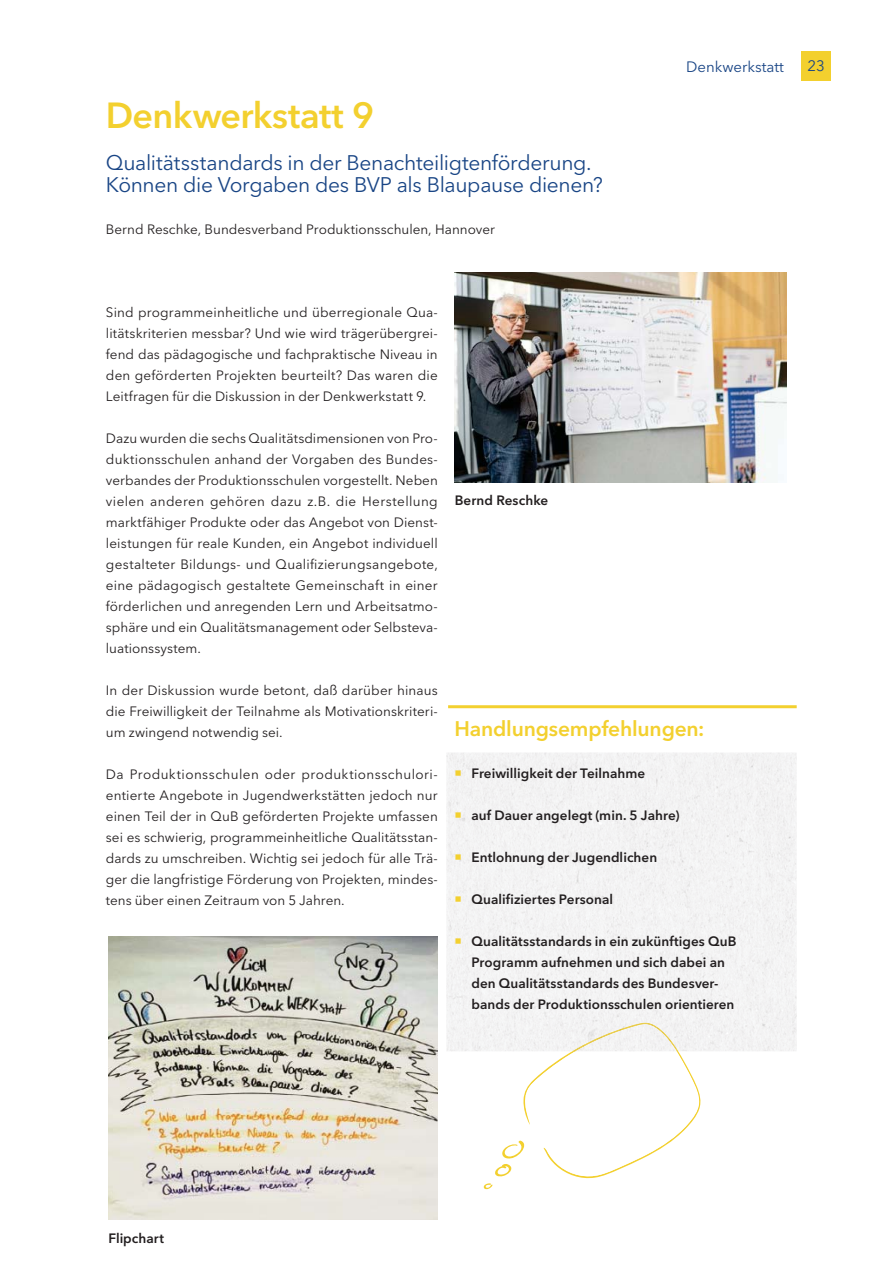
<style>
.page{position:relative;width:893px;height:1263px;background:#fff}
.page>*{position:absolute;margin:0;border:0;box-sizing:border-box;transform-origin:0 0}
.t1{font:600 36px "Avenir Next LT Pro";letter-spacing:-.02em;color:#f3d02f}
.t2{font:21px/22.5px "Avenir Next LT Pro";letter-spacing:-.015em;color:#194585}
.t3{font:600 21px "Avenir Next LT Pro";letter-spacing:-.01em;color:#f3d02f}
.t4{font:15px "Avenir Next LT Pro";color:#194585}
.t5{font:13.5px/21px "Avenir Next LT Pro";color:#231f20;text-align:justify}
.t6{font:600 13.5px/21px "Avenir Next LT Pro";letter-spacing:.005em;color:#231f20}
</style>
<div class="page">
<div style="left:801px;top:51px;width:30px;height:30px;background:#f3d02e"></div>
<svg style="left:483px;top:1051px;width:218px;height:138px"></svg>
<img style="left:455px;top:272px;width:331px;height:210px">
<img style="left:108px;top:936px;width:330px;height:283px">
<div style="left:446px;top:753px;width:351px;height:298px;background:#f3f3f3"></div>
<img style="left:572px;top:1023px;width:106px;height:28px">
<img style="left:575px;top:1024px;width:102px;height:27px">
<hr style="left:448px;top:705px;width:349px;height:3px;background:#f3d02f">
<svg style="left:456px;top:771px;width:5px;height:5px"></svg>
<svg style="left:456px;top:813px;width:5px;height:5px"></svg>
<svg style="left:456px;top:855px;width:5px;height:5px"></svg>
<svg style="left:456px;top:897px;width:5px;height:5px"></svg>
<svg style="left:456px;top:939px;width:5px;height:5px"></svg>
<h1 class="t1" style="left:106px;top:102px;width:270px">Denkwerkstatt 9</h1>
<h2 class="t2" style="left:106px;top:153px;width:499px">Qualitätsstandards in der Benachteiligtenförderung.<br>Können die Vorgaben des BVP als Blaupause dienen?</h2>
<p class="t5" style="left:106px;top:220px;width:391px">Bernd Reschke, Bundesverband Produktionsschulen, Hannover</p>
<p class="t4" style="left:686px;top:61px;width:99px">Denkwerkstatt</p>
<p class="t4" style="left:807px;top:60px;width:19px">23</p>
<p class="t5" style="left:106px;top:303px;width:333px">Sind programmeinheitliche und überregionale Qua&shy;litätskriterien messbar? Und wie wird trägerübergrei&shy;fend das pädagogische und fachpraktische Niveau in den geförderten Projekten beurteilt? Das waren die Leitfragen für die Diskussion in der Denkwerkstatt 9.</p>
<p class="t5" style="left:106px;top:429px;width:333px">Dazu wurden die sechs Qualitätsdimensionen von Pro&shy;duktionsschulen anhand der Vorgaben des Bundes&shy;verbandes der Produktionsschulen vorgestellt. Neben vielen anderen gehören dazu z.B. die Herstellung marktfähiger Produkte oder das Angebot von Dienst&shy;leistungen für reale Kunden, ein Angebot individuell gestalteter Bildungs- und Qualifizierungsangebote, eine pädagogisch gestaltete Gemeinschaft in einer förderlichen und anregenden Lern und Arbeitsatmo&shy;sphäre und ein Qualitätsmanagement oder Selbsteva&shy;luationssystem.</p>
<p class="t5" style="left:106px;top:681px;width:333px">In der Diskussion wurde betont, daß darüber hinaus die Freiwilligkeit der Teilnahme als Motivationskriteri&shy;um zwingend notwendig sei.</p>
<p class="t5" style="left:106px;top:765px;width:333px">Da Produktionsschulen oder produktionsschulori&shy;entierte Angebote in Jugendwerkstätten jedoch nur einen Teil der in QuB geförderten Projekte umfassen sei es schwierig, programmeinheitliche Qualitätsstan&shy;dards zu umschreiben. Wichtig sei jedoch für alle Trä&shy;ger die langfristige Förderung von Projekten, mindes&shy;tens über einen Zeitraum von 5 Jahren.</p>
<p class="t6" style="left:455px;top:492px;width:95px">Bernd Reschke</p>
<h2 class="t3" style="left:454px;top:721px;width:252px">Handlungsempfehlungen:</h2>
<p class="t6" style="left:471px;top:765px;width:175px">Freiwilligkeit der Teilnahme</p>
<p class="t6" style="left:471px;top:807px;width:210px">auf Dauer angelegt (min. 5 Jahre)</p>
<p class="t6" style="left:471px;top:849px;width:187px">Entlohnung der Jugendlichen</p>
<p class="t6" style="left:471px;top:891px;width:143px">Qualifiziertes Personal</p>
<p class="t6" style="left:471px;top:933px;width:266px">Qualitätsstandards in ein zukünftiges QuB Programm aufnehmen und sich dabei an den Qualitätsstandards des Bundesver&shy;bands der Produktionsschulen orientieren</p>
<p class="t6" style="left:108px;top:1229px;width:57px">Flipchart</p>
</div>
